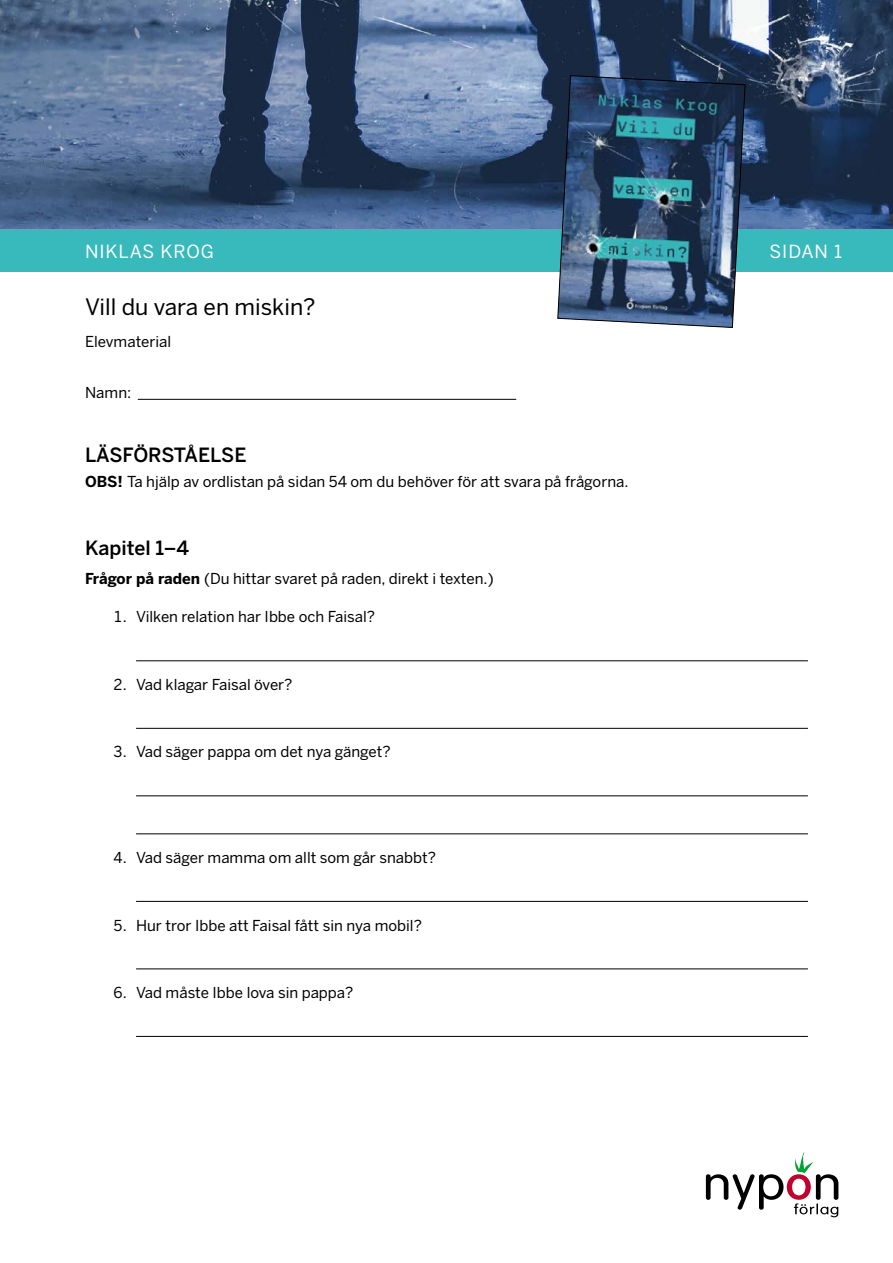
<style>
.page{position:relative;width:893px;height:1263px;background:#fff}
.page>*{position:absolute;margin:0;border:0;box-sizing:border-box;transform-origin:0 0}
.t1{font:22.5px "Benton Sans";color:#000}
.t2{font:500 19.5px "Benton Sans";color:#000}
.t3{font:18px "Benton Sans";letter-spacing:.05em;color:#fff}
.t4{font:15px "Benton Sans";color:#000}
.s1{font-weight:700}
</style>
<div class="page">
<img style="left:0;top:0;width:893px;height:230px">
<div style="left:0;top:230px;width:893px;height:42px;background:#38b9bb"></div>
<img style="left:557px;top:75px;width:189px;height:253px">
<svg style="left:706px;top:1152px;width:132px;height:65px"></svg>
<hr style="left:138px;top:399px;width:378px;height:1px;background:#000">
<hr style="left:136px;top:660px;width:672px;height:1px;background:#000">
<hr style="left:136px;top:728px;width:672px;height:1px;background:#000">
<hr style="left:136px;top:795px;width:672px;height:1px;background:#000">
<hr style="left:136px;top:833px;width:672px;height:1px;background:#000">
<hr style="left:136px;top:901px;width:672px;height:1px;background:#000">
<hr style="left:136px;top:968px;width:672px;height:1px;background:#000">
<hr style="left:136px;top:1036px;width:672px;height:1px;background:#000">
<p class="t3" style="left:85px;top:241px;width:130px">NIKLAS KROG</p>
<h1 class="t1" style="left:85px;top:294px;width:232px">Vill du vara en miskin?</h1>
<p class="t4" style="left:85px;top:333px;width:88px">Elevmaterial</p>
<p class="t4" style="left:85px;top:384px;width:48px">Namn:</p>
<h2 class="t2" style="left:85px;top:443px;width:163px">LÄSFÖRSTÅELSE</h2>
<p class="t4" style="left:85px;top:473px;width:545px"><span class="s1">OBS!</span> Ta hjälp av ordlistan på sidan 54 om du behöver för att svara på frågorna.</p>
<h2 class="t2" style="left:85px;top:536px;width:106px">Kapitel 1–4</h2>
<p class="t4" style="left:85px;top:570px;width:410px"><span class="s1">Frågor på raden</span> (Du hittar svaret på raden, direkt i texten.)</p>
<p class="t4" style="left:113px;top:608px;width:263px">1. Vilken relation har Ibbe och Faisal?</p>
<p class="t4" style="left:113px;top:675px;width:181px">2. Vad klagar Faisal över?</p>
<p class="t4" style="left:113px;top:743px;width:279px">3. Vad säger pappa om det nya gänget?</p>
<p class="t4" style="left:113px;top:848px;width:324px">4. Vad säger mamma om allt som går snabbt?</p>
<p class="t4" style="left:113px;top:916px;width:310px">5. Hur tror Ibbe att Faisal fått sin nya mobil?</p>
<p class="t4" style="left:113px;top:983px;width:242px">6. Vad måste Ibbe lova sin pappa?</p>
<p class="t3" style="left:769px;top:241px;width:74px">SIDAN 1</p>
</div>
